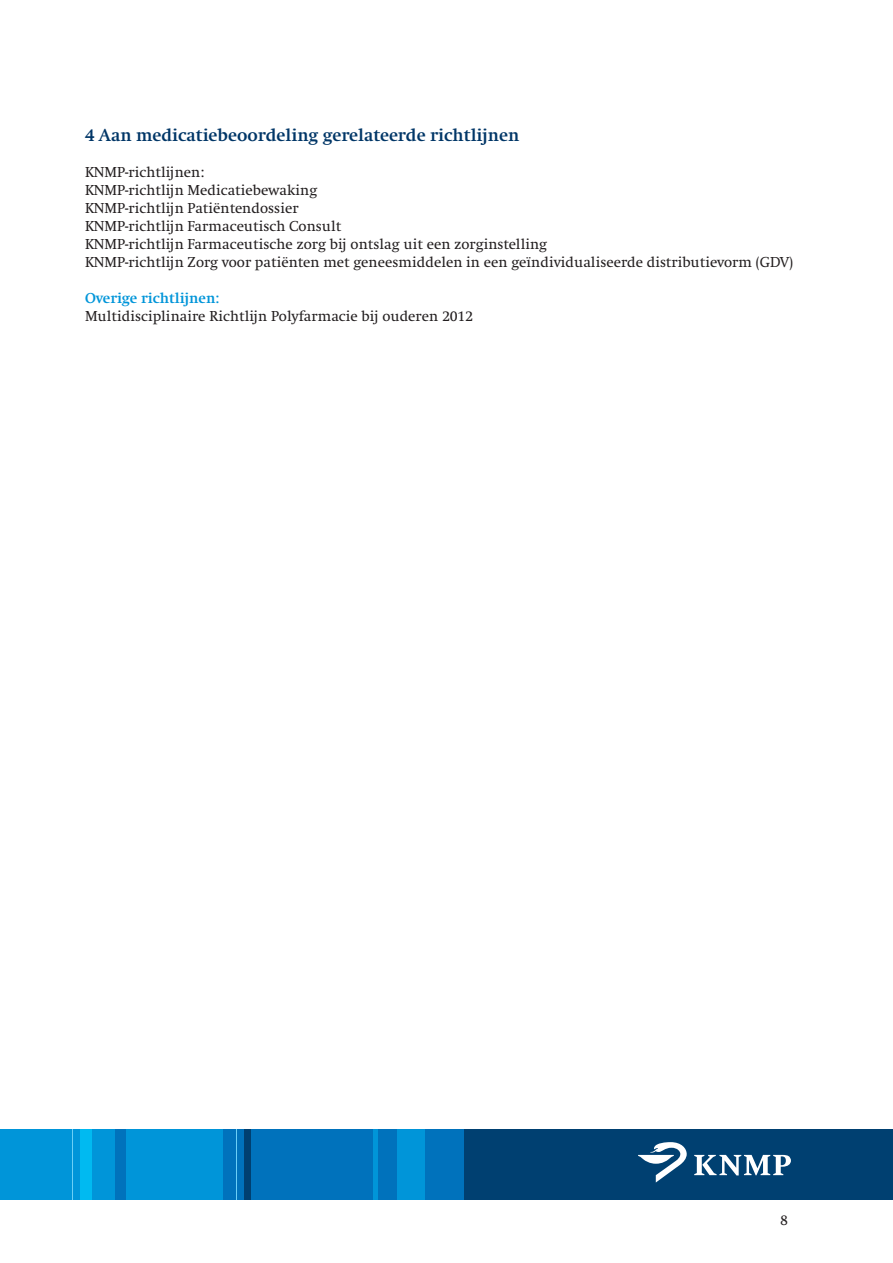
<style>
.page{position:relative;width:893px;height:1263px;background:#fff}
.page>*{position:absolute;margin:0;border:0;box-sizing:border-box;transform-origin:0 0}
.t1{font:700 18px "Swift";color:#003667}
.t2{font:15px/18px "Swift";color:#231f20}
.t3{font:700 15px "Swift";color:#0095d9}
</style>
<div class="page">
<div style="left:463px;top:1129px;width:430px;height:70px;background:#004071"></div>
<div style="left:222px;top:1129px;width:242px;height:70px;background:#0072bc"></div>
<div style="left:0;top:1129px;width:223px;height:70px;background:#0095d9"></div>
<div style="left:245px;top:1129px;width:6px;height:70px;background:#004071"></div>
<div style="left:80px;top:1129px;width:12px;height:70px;background:#00baf1"></div>
<div style="left:397px;top:1129px;width:27px;height:70px;background:#0095d9"></div>
<div style="left:115px;top:1129px;width:10px;height:70px;background:#0072bc"></div>
<div style="left:373px;top:1129px;width:5px;height:70px;background:#0095d9"></div>
<svg style="left:638px;top:1142px;width:49px;height:40px"></svg>
<svg style="left:694px;top:1155px;width:97px;height:20px"></svg>
<hr style="left:72px;top:1129px;width:1px;height:70px;background:#6bcff6">
<hr style="left:236px;top:1129px;width:1px;height:70px;background:#6bcff6">
<p class="t1" style="left:85px;top:125px;width:436px">4 Aan medicatiebeoordeling gerelateerde richtlijnen</p>
<p class="t2" style="left:85px;top:163px;width:710px">KNMP-richtlijnen:<br>KNMP-richtlijn Medicatiebewaking<br>KNMP-richtlijn Patiëntendossier<br>KNMP-richtlijn Farmaceutisch Consult<br>KNMP-richtlijn Farmaceutische zorg bij ontslag uit een zorginstelling<br>KNMP-richtlijn Zorg voor patiënten met geneesmiddelen in een geïndividualiseerde distributievorm (GDV)</p>
<p class="t3" style="left:85px;top:290px;width:135px">Overige richtlijnen:</p>
<p class="t2" style="left:85px;top:307px;width:389px">Multidisciplinaire Richtlijn Polyfarmacie bij ouderen 2012</p>
<p class="t2" style="left:780px;top:1212px;width:9px">8</p>
</div>
